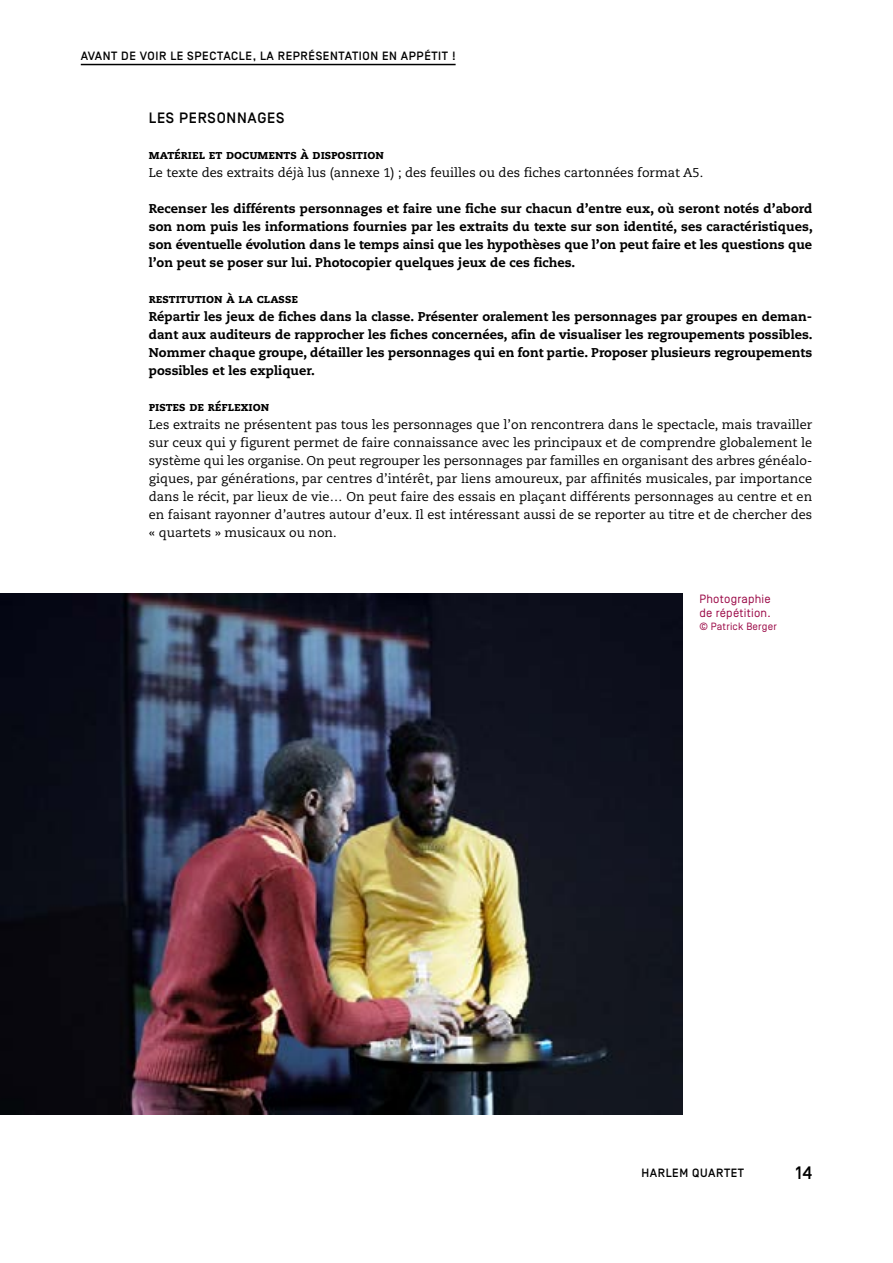
<style>
.page{position:relative;width:893px;height:1263px;background:#fff}
.page>*{position:absolute;margin:0;border:0;box-sizing:border-box;transform-origin:0 0}
.t1{font:500 18px "Simplon BP";color:#000}
.Titre_3{font:500 15px "Simplon BP";letter-spacing:.05em;color:#000}
.Texte_courant_sans_e{font:12.75px/18px "Caecilia LT Std";color:#000;text-align:justify}
.Texte_courant{font:800 12.75px/18px "Caecilia LT Std";color:#000;text-align:justify}
.Texte_courant_sans_e-2{font:800 12.75px/18px "Caecilia LT Std";color:#000;text-align:justify}
.t2{font:500 12px "Simplon BP";letter-spacing:.05em;color:#000}
.Legende{font:12px/14.2px "Simplon BP Regular";letter-spacing:.02em;color:#9a0745}
.Legende-2{font:10.5px "Simplon BP Regular";letter-spacing:.02em;color:#9a0745}
</style>
<div class="page">
<hr style="left:81px;top:64px;width:375px;height:1px;background:#000">
<img style="left:0;top:594px;width:682px;height:520px">
<p class="t2" style="left:81px;top:49px;width:16px">AVANT</p>
<p class="t2" style="left:121px;top:49px;width:27px">DE VOIR</p>
<p class="t2" style="left:170px;top:49px;width:26px">LE SPECTACLE</p>
<p class="t2" style="left:253px;top:49px;width:34px">, LA REPRÉSENTATION</p>
<p class="t2" style="left:382px;top:49px;width:27px">EN APPÉTIT</p>
<p class="t2" style="left:452px;top:49px;width:5px">!</p>
<p class="Titre_3" style="left:149px;top:109px;width:137px">LES PERSONNAGES</p>
<p class="Texte_courant" style="left:149px;top:145px;width:237px">matériel et documents à disposition</p>
<p class="Texte_courant_sans_e" style="left:149px;top:164px;width:556px">Le texte des extraits déjà lus (annexe 1) ; des feuilles ou des fiches cartonnées format A5.</p>
<p class="Texte_courant" style="left:149px;top:199px;width:665px">Recenser les différents personnages et faire une fiche sur chacun d’entre eux, où seront notés d’abord son nom puis les informations fournies par les extraits du texte sur son identité, ses caractéristiques, son éventuelle évolution dans le temps ainsi que les hypothèses que l’on peut faire et les questions que l’on peut se poser sur lui. Photocopier quelques jeux de ces fiches.</p>
<p class="Texte_courant" style="left:149px;top:289px;width:151px">restitution à la classe</p>
<p class="Texte_courant_sans_e-2" style="left:149px;top:307px;width:665px">Répartir les jeux de fiches dans la classe. Présenter oralement les personnages par groupes en deman&shy;dant aux auditeurs de rapprocher les fiches concernées, afin de visualiser les regroupements possibles.<br>Nommer chaque groupe, détailler les personnages qui en font partie. Proposer plusieurs regroupements possibles et les expliquer.</p>
<p class="Texte_courant" style="left:149px;top:397px;width:122px">pistes de réflexion</p>
<p class="Texte_courant_sans_e" style="left:149px;top:416px;width:665px">Les extraits ne présentent pas tous les personnages que l’on rencontrera dans le spectacle, mais travailler sur ceux qui y figurent permet de faire connaissance avec les principaux et de comprendre globalement le système qui les organise. On peut regrouper les personnages par familles en organisant des arbres généalo&shy;giques, par générations, par centres d’intérêt, par liens amoureux, par affinités musicales, par importance dans le récit, par lieux de vie… On peut faire des essais en plaçant différents personnages au centre et en en faisant rayonner d’autres autour d’eux. Il est intéressant aussi de se reporter au titre et de chercher des « quartets » musicaux ou non.</p>
<p class="Legende" style="left:699px;top:591px;width:73px">Photographie de répétition.</p>
<p class="Legende-2" style="left:699px;top:620px;width:79px">© Patrick Berger</p>
<p class="t2" style="left:641px;top:1166px;width:104px">HARLEM QUARTET</p>
<h1 class="t1" style="left:795px;top:1162px;width:18px">14</h1>
</div>
